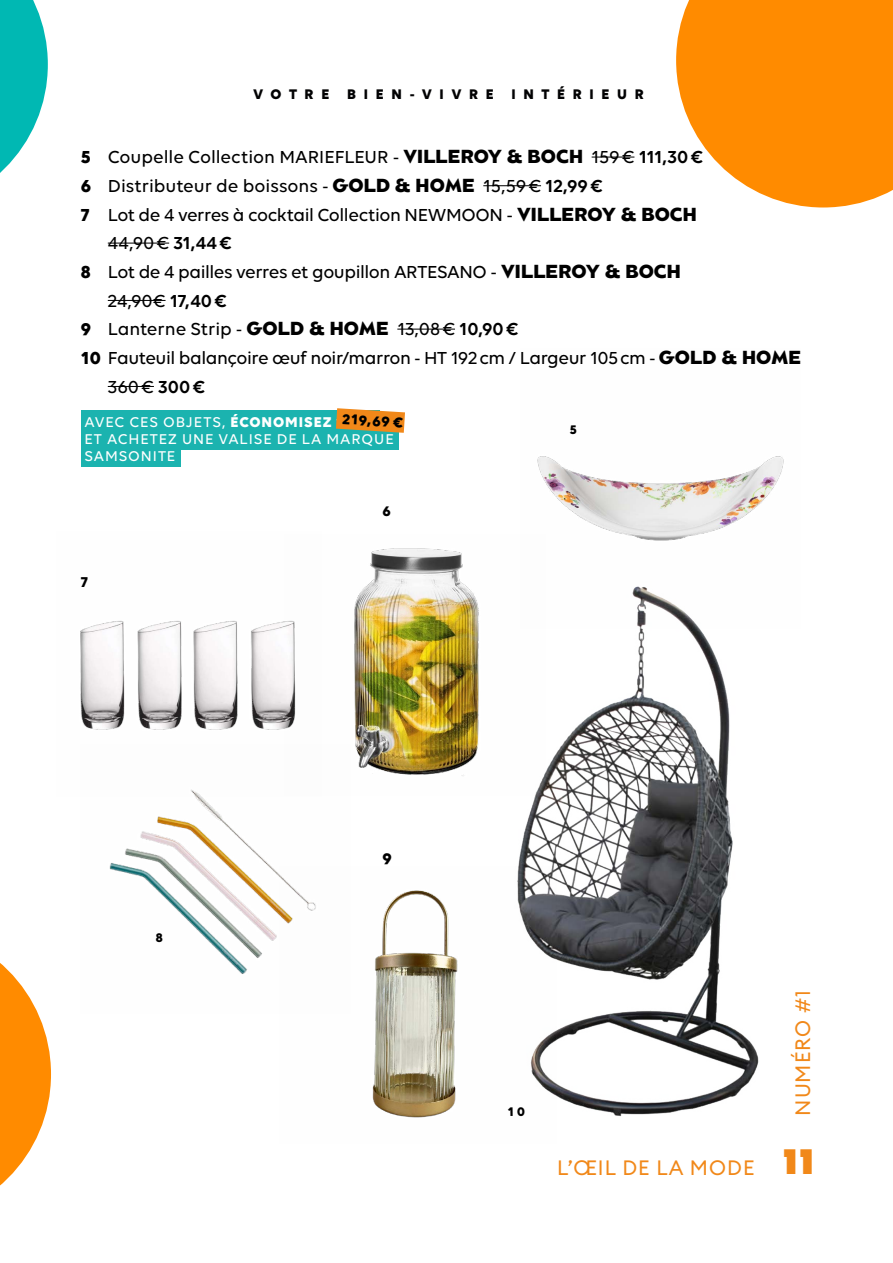
<style>
.page{position:relative;width:893px;height:1263px;background:#fff}
.page>*{position:absolute;margin:0;border:0;box-sizing:border-box;transform-origin:0 0}
.t1{font:900 35.1px "Balgin";color:#f18819}
.t2{font:20.55px "Euclid Circular A";letter-spacing:.05em;color:#f18819}
.t3{font:500 18.75px "Volte";letter-spacing:-.02em;color:#000}
.t4{font:700 16.95px "Volte";color:#000}
.t5{font:500 15.3px/17.2px "Volte";letter-spacing:.06em;color:#fff;text-align:justify}
.t6{font:700 15.3px "Volte";color:#000}
.t7{font:700 15px "Volte";letter-spacing:.505em;color:#020203}
.t8{font:700 15px "Volte";color:#000}
.s1{font-weight:700}
.s2{font-family:"Balgin";font-weight:700}
.s3{font-weight:600}
</style>
<div class="page">
<svg style="left:0;top:0;width:48px;height:173px"></svg>
<svg style="left:676px;top:0;width:217px;height:207px;background:#ff981d"></svg>
<svg style="left:0;top:963px;width:51px;height:223px"></svg>
<img style="left:537px;top:456px;width:247px;height:85px">
<img style="left:109px;top:797px;width:171px;height:177px">
<img style="left:354px;top:534px;width:192px;height:234px">
<img style="left:80px;top:620px;width:216px;height:177px">
<img style="left:370px;top:573px;width:389px;height:544px">
<img style="left:280px;top:866px;width:276px;height:252px">
<hr style="left:592px;top:157px;width:42px;height:1px;background:#000">
<hr style="left:483px;top:185px;width:58px;height:1px;background:#000">
<hr style="left:108px;top:243px;width:61px;height:1px;background:#000">
<hr style="left:108px;top:300px;width:58px;height:1px;background:#000">
<hr style="left:397px;top:329px;width:58px;height:1px;background:#000">
<hr style="left:108px;top:386px;width:46px;height:1px;background:#000">
<div style="left:81px;top:411px;width:298px;height:23px;background:#1bb3af"></div>
<div style="left:81px;top:426px;width:318px;height:23px;background:#1bb3af"></div>
<div style="left:81px;top:444px;width:100px;height:23px;background:#1bb3af"></div>
<svg style="left:336px;top:408px;width:69px;height:25px"></svg>
<svg style="left:156px;top:933px;width:7px;height:9px"></svg>
<svg style="left:508px;top:1107px;width:17px;height:9px"></svg>
<p class="t7" style="left:253px;top:86px;width:392px">VOTRE BIEN-VIVRE INTÉRIEUR</p>
<p class="t3" style="left:81px;top:146px;width:624px"><span class="s1">5</span> Coupelle Collection MARIEFLEUR - <span class="s2">VILLEROY &amp; BOCH</span> 159€ <span class="s3">111,30€</span></p>
<p class="t3" style="left:81px;top:175px;width:523px"><span class="s1">6</span> Distributeur de boissons - <span class="s2">GOLD &amp; HOME</span> 15,59€ <span class="s3">12,99€</span></p>
<p class="t3" style="left:81px;top:204px;width:618px"><span class="s1">7</span> Lot de 4 verres à cocktail Collection NEWMOON - <span class="s2">VILLEROY &amp; BOCH</span></p>
<p class="t3" style="left:108px;top:232px;width:126px">44,90€ <span class="s3">31,44€</span></p>
<p class="t3" style="left:81px;top:261px;width:601px"><span class="s1">8</span> Lot de 4 pailles verres et goupillon ARTESANO - <span class="s2">VILLEROY &amp; BOCH</span></p>
<p class="t3" style="left:108px;top:290px;width:121px">24,90€ <span class="s3">17,40€</span></p>
<p class="t3" style="left:81px;top:318px;width:439px"><span class="s1">9</span> Lanterne Strip - <span class="s2">GOLD &amp; HOME</span> 13,08€ <span class="s3">10,90€</span></p>
<p class="t3" style="left:81px;top:347px;width:722px"><span class="s1">10</span> Fauteuil balançoire œuf noir/marron - HT 192cm / Largeur 105cm - <span class="s2">GOLD &amp; HOME</span></p>
<p class="t3" style="left:108px;top:376px;width:99px">360€ <span class="s3">300€</span></p>
<p class="t5" style="left:84px;top:413px;width:311px">AVEC CES OBJETS, <span class="s1">ÉCONOMISEZ 174,10€ </span>ET ACHETEZ UNE VALISE DE LA MARQUE SAMSONITE</p>
<p class="t6" style="left:343px;top:410px;width:62px;rotate:3deg">219,69 €</p>
<p class="t6" style="left:81px;top:573px;width:9px">7</p>
<p class="t8" style="left:382px;top:502px;width:10px">6</p>
<p class="t4" style="left:382px;top:848px;width:11px">9</p>
<p class="t2" style="left:557px;top:1154px;width:199px">L’ŒIL DE LA MODE</p>
<p class="t2" style="left:790px;top:1116px;width:127px;rotate:-90deg">NUMÉRO #1</p>
<h1 class="t1" style="left:783px;top:1138px;width:33px">11</h1>
</div>
